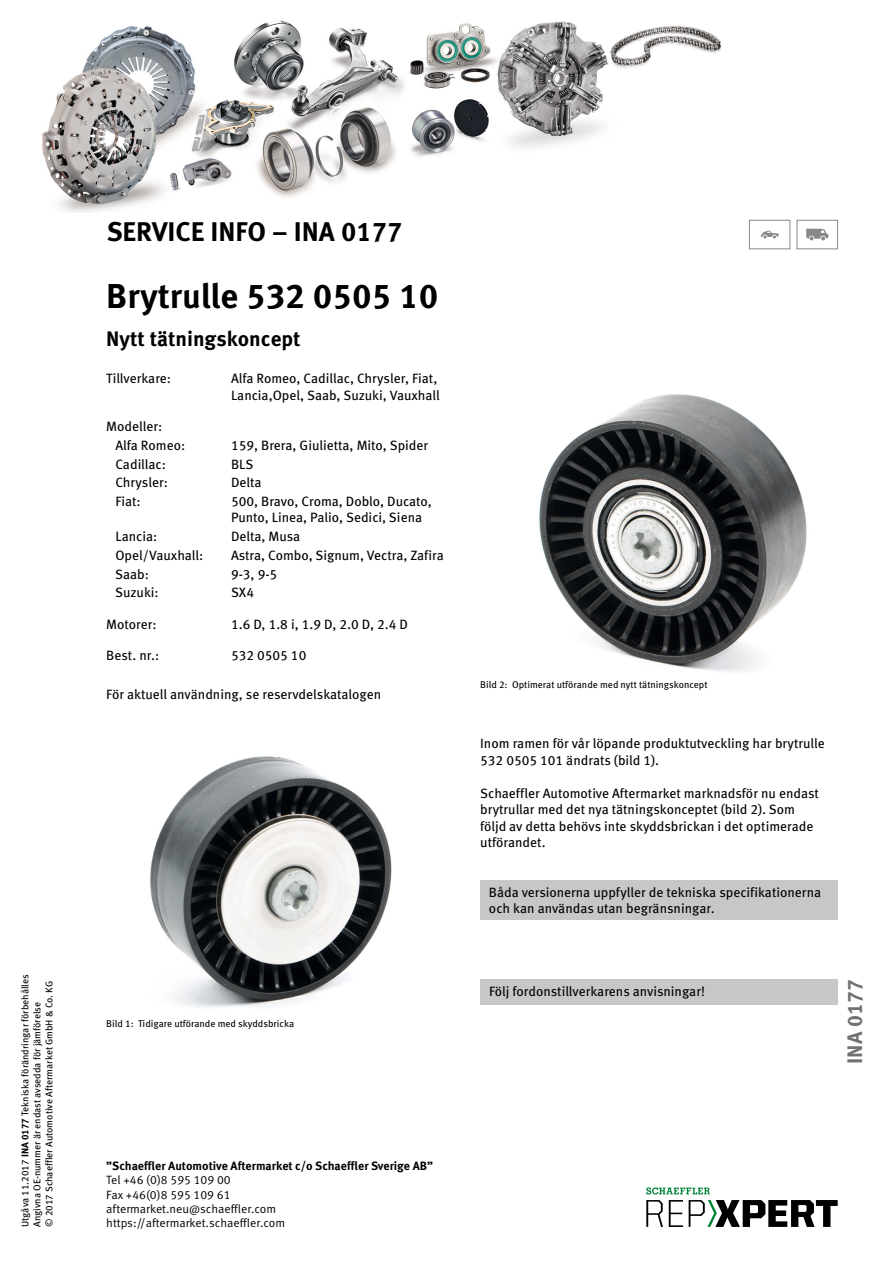
<style>
.page{position:relative;width:893px;height:1263px;background:#fff}
.page>*{position:absolute;margin:0;border:0;box-sizing:border-box;transform-origin:0 0}
.t1{font:700 34.5px "Meta Pro";color:#000}
.t2{font:700 27px "Meta Pro";color:#000}
.t3{font:700 21px "Meta Pro";color:#000}
.t4{font:700 21px "Meta Pro";color:#707172}
.t5{font:13.5px/16.5px "Meta Pro";color:#000}
.t6{font:12px/14.4px "Meta Pro Norm";color:#000}
.t7{font:700 12px "Meta Pro";color:#000}
.t8{font:9.75px/12px "Meta Pro";color:#000}
.s1{font-weight:700}
</style>
<div class="page">
<img style="left:539px;top:394px;width:268px;height:278px">
<div style="left:480px;top:880px;width:358px;height:40px;background:#c6c7c8"></div>
<img style="left:150px;top:756px;width:242px;height:251px">
<div style="left:480px;top:980px;width:358px;height:25px;background:#c6c7c8"></div>
<div style="left:749px;top:220px;width:41px;height:29px;border:1px solid #87888a"></div>
<svg style="left:761px;top:231px;width:18px;height:7px"></svg>
<div style="left:797px;top:220px;width:41px;height:29px;border:1px solid #87888a"></div>
<svg style="left:806px;top:229px;width:22px;height:11px"></svg>
<img style="left:42px;top:20px;width:679px;height:192px">
<svg style="left:646px;top:1200px;width:17px;height:27px"></svg>
<svg style="left:669px;top:1200px;width:14px;height:27px"></svg>
<svg style="left:689px;top:1200px;width:149px;height:27px"></svg>
<svg style="left:646px;top:1187px;width:64px;height:7px"></svg>
<h2 class="t2" style="left:107px;top:210px;width:297px">SERVICE INFO – INA 0177</h2>
<h1 class="t1" style="left:106px;top:269px;width:334px">Brytrulle 532 0505 10</h1>
<h3 class="t3" style="left:106px;top:323px;width:196px">Nytt tätningskoncept</h3>
<p class="t5" style="left:106px;top:369px;width:66px">Tillverkare:</p>
<p class="t5" style="left:231px;top:369px;width:210px">Alfa Romeo, Cadillac, Chrysler, Fiat,<br>Lancia,Opel, Saab, Suzuki, Vauxhall</p>
<p class="t5" style="left:115px;top:416px;width:71px;line-height:18.8px;text-indent:-9px">Modeller:<br>Alfa Romeo:</p>
<p class="t5" style="left:231px;top:436px;width:199px">159, Brera, Giulietta, Mito, Spider</p>
<p class="t5" style="left:115px;top:455px;width:52px">Cadillac:</p>
<p class="t5" style="left:231px;top:455px;width:24px">BLS</p>
<p class="t5" style="left:115px;top:473px;width:54px">Chrysler:</p>
<p class="t5" style="left:231px;top:473px;width:32px">Delta</p>
<p class="t5" style="left:115px;top:492px;width:27px">Fiat:</p>
<p class="t5" style="left:231px;top:492px;width:202px">500, Bravo, Croma, Doblo, Ducato,<br>Punto, Linea, Palio, Sedici, Siena</p>
<p class="t5" style="left:115px;top:527px;width:43px">Lancia:</p>
<p class="t5" style="left:231px;top:527px;width:71px">Delta, Musa</p>
<p class="t5" style="left:115px;top:546px;width:90px">Opel/Vauxhall:</p>
<p class="t5" style="left:231px;top:546px;width:214px">Astra, Combo, Signum, Vectra, Zafira</p>
<p class="t5" style="left:115px;top:565px;width:35px">Saab:</p>
<p class="t5" style="left:231px;top:565px;width:48px">9-3, 9-5</p>
<p class="t5" style="left:115px;top:583px;width:45px">Suzuki:</p>
<p class="t5" style="left:231px;top:583px;width:25px">SX4</p>
<p class="t5" style="left:106px;top:615px;width:52px">Motorer:</p>
<p class="t5" style="left:231px;top:615px;width:178px">1.6 D, 1.8 i, 1.9 D, 2.0 D, 2.4 D</p>
<p class="t5" style="left:106px;top:646px;width:55px">Best. nr.:</p>
<p class="t5" style="left:231px;top:646px;width:77px">532 0505 10</p>
<p class="t5" style="left:106px;top:685px;width:276px">För aktuell användning, se reservdelskatalogen</p>
<p class="t8" style="left:480px;top:678px;width:229px">Bild 2: Optimerat utförande med nytt tätningskoncept</p>
<p class="t5" style="left:480px;top:734px;width:346px">Inom ramen för vår löpande produktutveckling har brytrulle<br>532 0505 101 ändrats (bild 1).</p>
<p class="t5" style="left:480px;top:784px;width:340px">Schaeffler Automotive Aftermarket marknadsför nu endast brytrullar med det nya tätningskonceptet (bild 2). Som följd av detta behövs inte skyddsbrickan i det optimerade utförandet.</p>
<p class="t5" style="left:489px;top:883px;width:334px">Båda versionerna uppfyller de tekniska specifikationerna och kan användas utan begränsningar.</p>
<p class="t8" style="left:19px;top:1227px;width:254px;rotate:-90deg">Utgåva 11.2017 <span class="s1">INA 0177</span> Tekniska förändringar förbehålles<br>Angivna OE-nummer är endast avsedda för jämförelse<br>© 2017 Schaeffler Automotive Aftermarket GmbH &amp; Co. KG</p>
<p class="t5" style="left:489px;top:982px;width:217px">Följ fordonstillverkarens anvisningar!</p>
<p class="t8" style="left:106px;top:1017px;width:189px">Bild 1: Tidigare utförande med skyddsbricka</p>
<p class="t7" style="left:106px;top:1156px;width:328px">”Schaeffler Automotive Aftermarket c/o Schaeffler Sverige AB”</p>
<p class="t6" style="left:106px;top:1172px;width:180px">Tel +46 (0)8 595 109 00<br>Fax +46(0)8 595 109 61 aftermarket.neu@schaeffler.com https://aftermarket.schaeffler.com</p>
<h3 class="t4" style="left:838px;top:1064px;width:86px;rotate:-90deg">INA 0177</h3>
</div>
